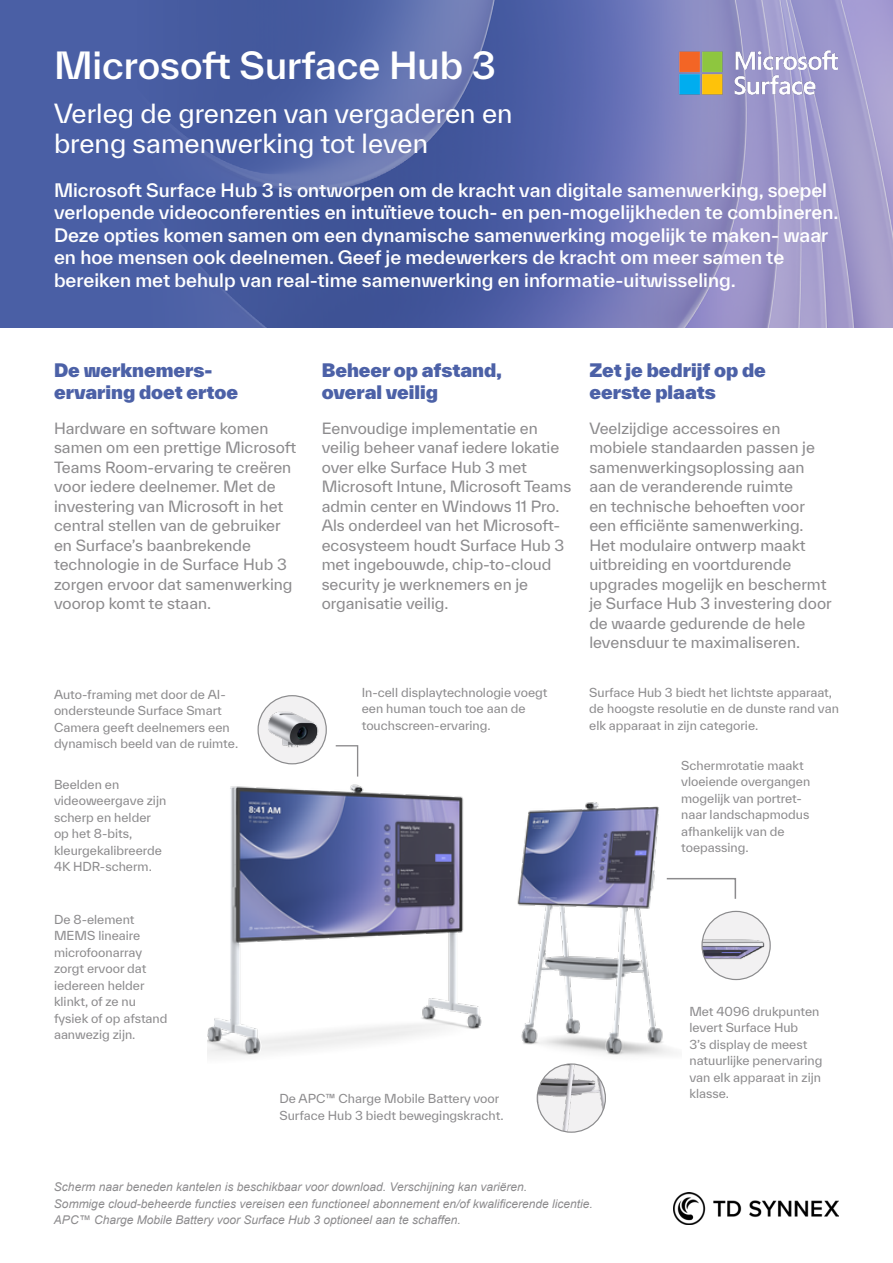
<style>
.page{position:relative;width:893px;height:1263px;background:#fff}
.page>*{position:absolute;margin:0;border:0;box-sizing:border-box;transform-origin:0 0}
.t1{font:500 36.15px "TWK Everett";color:#fff}
.t2{font:25.5px/30px "TWK Everett";color:#fff}
.t3{font:500 18px/22.5px "TWK Everett";color:#fff}
.t4{font:900 18px/22.5px "TWK Everett";color:#4c61a7}
.t5{font:15px/19.5px "TWK Everett";color:#8c8b8d}
.t6{font:12px/16.5px "TWK Everett";color:#8c8b8d}
.t7{font:italic 12px/16.5px "Arial";color:#8c8b8d}
</style>
<div class="page">
<img style="left:827px;top:0;width:66px;height:328px">
<svg style="left:0;top:0;width:827px;height:328px;fill:#4a5fa5"></svg>
<img style="left:207px;top:757px;width:275px;height:299px">
<img style="left:517px;top:802px;width:157px;height:289px">
<div style="left:258px;top:696px;width:68px;height:68px;background:#f2f1f2;border-radius:50%"></div>
<img style="left:258px;top:708px;width:68px;height:44px">
<div style="left:258px;top:695px;width:69px;height:69px;border:1px solid #8b8b8d;border-radius:50%"></div>
<svg style="left:702px;top:911px;width:68px;height:68px"></svg>
<img style="left:702px;top:915px;width:68px;height:60px">
<div style="left:701px;top:911px;width:70px;height:69px;border:1px solid #8b8b8d;border-radius:50%"></div>
<img style="left:537px;top:1064px;width:68px;height:68px;border-radius:34px">
<div style="left:537px;top:1063px;width:69px;height:70px;border:1px solid #8b8b8d;border-radius:50%"></div>
<svg style="left:334px;top:745px;width:25px;height:33px"></svg>
<svg style="left:665px;top:877px;width:72px;height:23px"></svg>
<img style="left:673px;top:42px;width:170px;height:56px">
<img style="left:673px;top:1192px;width:166px;height:32px">
<h1 class="t1" style="left:54px;top:39px;width:443px">Microsoft Surface Hub 3</h1>
<h2 class="t2" style="left:54px;top:98px;width:460px">Verleg de grenzen van vergaderen en breng samenwerking tot leven</h2>
<p class="t3" style="left:54px;top:179px;width:786px">Microsoft Surface Hub 3 is ontworpen om de kracht van digitale samenwerking, soepel verlopende videoconferenties en intuïtieve touch- en pen-mogelijkheden te combineren.<br>Deze opties komen samen om een dynamische samenwerking mogelijk te maken- waar en hoe mensen ook deelnemen. Geef je medewerkers de kracht om meer samen te bereiken met behulp van real-time samenwerking en informatie-uitwisseling.</p>
<p class="t4" style="left:54px;top:358px;width:186px">De werknemers&shy;ervaring doet ertoe</p>
<p class="t4" style="left:322px;top:358px;width:182px">Beheer op afstand, overal veilig</p>
<p class="t4" style="left:589px;top:358px;width:178px">Zet je bedrijf op de eerste plaats</p>
<p class="t5" style="left:54px;top:418px;width:244px">Hardware en software komen samen om een prettige Microsoft<br>Teams Room-ervaring te creëren voor iedere deelnemer. Met de investering van Microsoft in het central stellen van de gebruiker en Surface’s baanbrekende technologie in de Surface Hub 3 zorgen ervoor dat samenwerking voorop komt te staan.</p>
<p class="t5" style="left:322px;top:418px;width:251px">Eenvoudige implementatie en veilig beheer vanaf iedere lokatie over elke Surface Hub 3 met<br>Microsoft Intune, Microsoft Teams admin center en Windows 11 Pro.<br>Als onderdeel van het Microsoft&shy;ecosysteem houdt Surface Hub 3 met ingebouwde, chip-to-cloud security je werknemers en je organisatie veilig.</p>
<p class="t5" style="left:589px;top:418px;width:244px">Veelzijdige accessoires en mobiele standaarden passen je samenwerkingsoplossing aan aan de veranderende ruimte<br>en technische behoeften voor een efficiënte samenwerking.<br>Het modulaire ontwerp maakt uitbreiding en voortdurende upgrades mogelijk en beschermt je Surface Hub 3 investering door de waarde gedurende de hele levensduur te maximaliseren.</p>
<p class="t6" style="left:54px;top:686px;width:186px">Auto-framing met door de AI&shy;ondersteunde Surface Smart<br>Camera geeft deelnemers een dynamisch beeld van de ruimte.</p>
<p class="t6" style="left:54px;top:776px;width:114px">Beelden en videoweergave zijn scherp en helder op het 8-bits, kleurgekalibreerde<br>4K HDR-scherm.</p>
<p class="t6" style="left:54px;top:911px;width:115px">De 8-element<br>MEMS lineaire microfoonarray zorgt ervoor dat iedereen helder klinkt, of ze nu fysiek of op afstand aanwezig zijn.</p>
<p class="t6" style="left:362px;top:684px;width:187px">In-cell displaytechnologie voegt een human touch toe aan de touchscreen-ervaring.</p>
<p class="t6" style="left:589px;top:684px;width:251px">Surface Hub 3 biedt het lichtste apparaat, de hoogste resolutie en de dunste rand van elk apparaat in zijn categorie.</p>
<p class="t6" style="left:681px;top:757px;width:131px">Schermrotatie maakt vloeiende overgangen mogelijk van portret&shy;naar landschapmodus afhankelijk van de toepassing.</p>
<p class="t6" style="left:279px;top:1090px;width:226px">De APC™ Charge Mobile Battery voor<br>Surface Hub 3 biedt bewegingskracht.</p>
<p class="t6" style="left:689px;top:1003px;width:135px">Met 4096 drukpunten levert Surface Hub<br>3’s display de meest natuurlijke penervaring van elk apparaat in zijn klasse.</p>
<p class="t7" style="left:54px;top:1179px;width:540px">Scherm naar beneden kantelen is beschikbaar voor download. Verschijning kan variëren.<br>Sommige cloud-beheerde functies vereisen een functioneel abonnement en/of kwalificerende licentie.<br>APC™ Charge Mobile Battery voor Surface Hub 3 optioneel aan te schaffen.</p>
</div>
